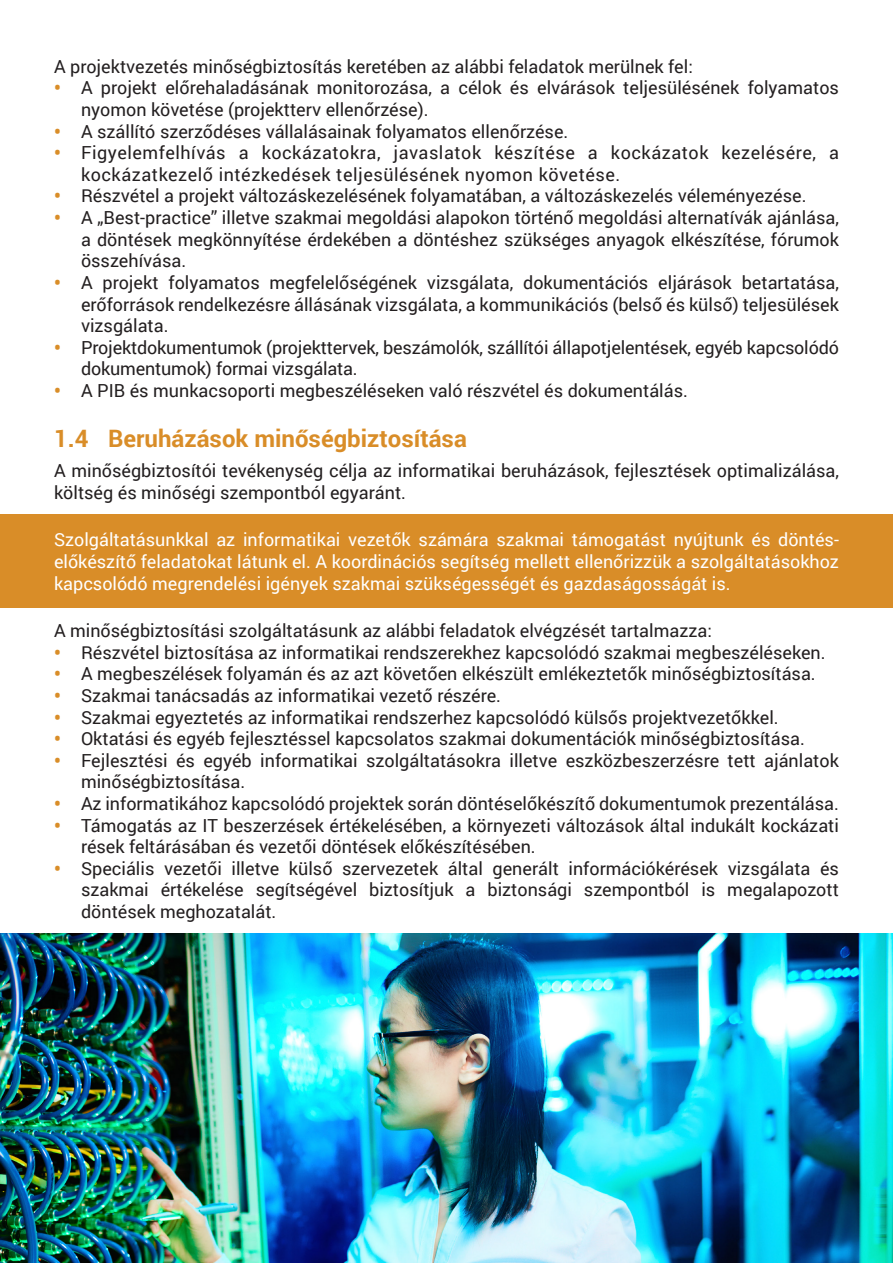
<style>
.page{position:relative;width:893px;height:1263px;background:#fff}
.page>*{position:absolute;margin:0;border:0;box-sizing:border-box;transform-origin:0 0}
.Cím{font:700 24px "Roboto";color:#d98d28}
.Szöveg{font:18px/21.6px "Roboto";color:#231f20}
.Szöveg-2{font:18px/21.6px "Roboto";color:#fff;text-align:justify}
.Szöveg-3{font:18px/21.6px "Roboto";letter-spacing:.03em;color:#231f20}
.s1{font-weight:900;color:#d98d28}
</style>
<div class="page">
<img style="left:0;top:933px;width:893px;height:330px">
<div style="left:0;top:515px;width:893px;height:93px;background:#d98d28"></div>
<p class="Szöveg" style="left:54px;top:55px;width:640px">A projektvezetés minőségbiztosítás keretében az alábbi feladatok merülnek fel:</p>
<p class="Szöveg" style="left:81px;top:77px;width:759px;text-indent:-27px"><span class="s1">•</span> A projekt előrehaladásának monitorozása, a célok és elvárások teljesülésének folyamatos nyomon követése (projektterv ellenőrzése).</p>
<p class="Szöveg" style="left:54px;top:120px;width:516px"><span class="s1">•</span> A szállító szerződéses vállalásainak folyamatos ellenőrzése.</p>
<p class="Szöveg-3" style="left:81px;top:141px;width:760px;text-indent:-27px"><span class="s1">•</span> Figyelemfelhívás a kockázatokra, javaslatok készítése a kockázatok kezelésére, a kockázatkezelő intézkedések teljesülésének nyomon követése.</p>
<p class="Szöveg" style="left:54px;top:185px;width:754px"><span class="s1">•</span> Részvétel a projekt változáskezelésének folyamatában, a változáskezelés véleményezése.</p>
<p class="Szöveg" style="left:81px;top:206px;width:759px;text-align:justify;text-indent:-27px"><span class="s1">•</span> A „Best-practice” illetve szakmai megoldási alapokon történő megoldási alternatívák ajánlása, a döntések megkönnyítése érdekében a döntéshez szükséges anyagok elkészítése, fórumok összehívása.</p>
<p class="Szöveg" style="left:81px;top:271px;width:759px;text-align:justify;text-indent:-27px"><span class="s1">•</span> A projekt folyamatos megfelelőségének vizsgálata, dokumentációs eljárások betartatása, erőforrások rendelkezésre állásának vizsgálata, a kommunikációs (belső és külső) teljesülések vizsgálata.</p>
<p class="Szöveg" style="left:81px;top:336px;width:759px;text-indent:-27px"><span class="s1">•</span> Projektdokumentumok (projekttervek, beszámolók, szállítói állapotjelentések, egyéb kapcsolódó dokumentumok) formai vizsgálata.</p>
<p class="Szöveg" style="left:54px;top:379px;width:635px"><span class="s1">•</span> A PIB és munkacsoporti megbeszéléseken való részvétel és dokumentálás.</p>
<p class="Cím" style="left:54px;top:422px;width:414px">1.4 Beruházások minőségbiztosítása</p>
<p class="Szöveg" style="left:54px;top:459px;width:786px">A minőségbiztosítói tevékenység célja az informatikai beruházások, fejlesztések optimalizálása, költség és minőségi szempontból egyaránt.</p>
<p class="Szöveg-2" style="left:54px;top:529px;width:786px">Szolgáltatásunkkal az informatikai vezetők számára szakmai támogatást nyújtunk és döntés&shy;előkészítő feladatokat látunk el. A koordinációs segítség mellett ellenőrizzük a szolgáltatásokhoz kapcsolódó megrendelési igények szakmai szükségességét és gazdaságosságát is.</p>
<p class="Szöveg" style="left:54px;top:619px;width:659px">A minőségbiztosítási szolgáltatásunk az alábbi feladatok elvégzését tartalmazza:</p>
<p class="Szöveg" style="left:54px;top:641px;width:773px"><span class="s1">•</span> Részvétel biztosítása az informatikai rendszerekhez kapcsolódó szakmai megbeszéléseken.</p>
<p class="Szöveg" style="left:54px;top:662px;width:763px"><span class="s1">•</span> A megbeszélések folyamán és az azt követően elkészült emlékeztetők minőségbiztosítása.</p>
<p class="Szöveg" style="left:54px;top:684px;width:449px"><span class="s1">•</span> Szakmai tanácsadás az informatikai vezető részére.</p>
<p class="Szöveg" style="left:54px;top:706px;width:726px"><span class="s1">•</span> Szakmai egyeztetés az informatikai rendszerhez kapcsolódó külsős projektvezetőkkel.</p>
<p class="Szöveg" style="left:54px;top:727px;width:752px"><span class="s1">•</span> Oktatási és egyéb fejlesztéssel kapcsolatos szakmai dokumentációk minőségbiztosítása.</p>
<p class="Szöveg" style="left:81px;top:749px;width:759px;text-indent:-27px"><span class="s1">•</span> Fejlesztési és egyéb informatikai szolgáltatásokra illetve eszközbeszerzésre tett ajánlatok minőségbiztosítása.</p>
<p class="Szöveg" style="left:54px;top:792px;width:786px"><span class="s1">•</span> Az informatikához kapcsolódó projektek során döntéselőkészítő dokumentumok prezentálása.</p>
<p class="Szöveg" style="left:81px;top:814px;width:759px;text-indent:-27px"><span class="s1">•</span> Támogatás az IT beszerzések értékelésében, a környezeti változások által indukált kockázati rések feltárásában és vezetői döntések előkészítésében.</p>
<p class="Szöveg" style="left:81px;top:857px;width:759px;text-align:justify;text-indent:-27px"><span class="s1">•</span> Speciális vezetői illetve külső szervezetek által generált információkérések vizsgálata és szakmai értékelése segítségével biztosítjuk a biztonsági szempontból is megalapozott döntések meghozatalát.</p>
</div>
